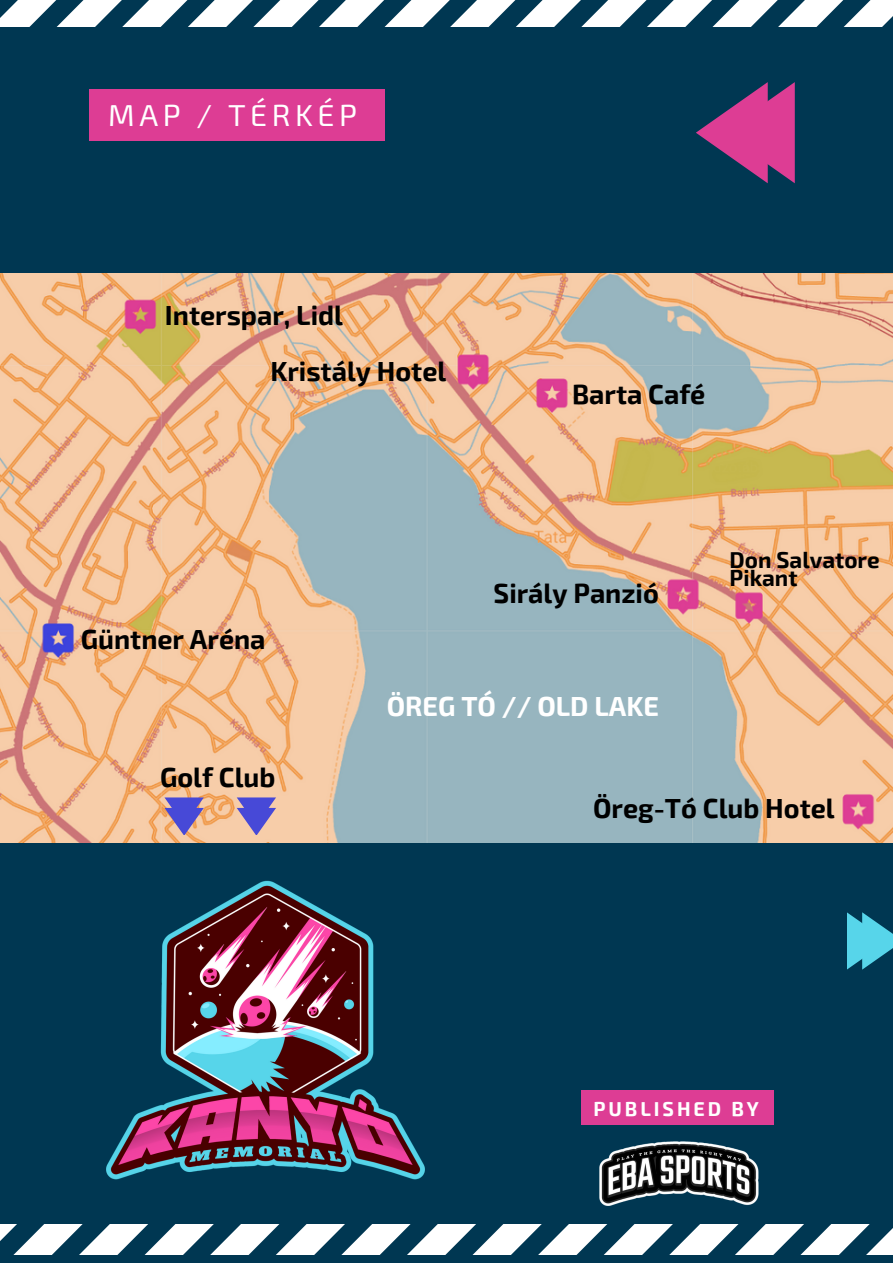
<style>
.page{position:relative;width:893px;height:1264px;background:#fff}
.page>*{position:absolute;margin:0;border:0;box-sizing:border-box;transform-origin:0 0}
.t1{font:30.3px "Exo 2";letter-spacing:.15em;color:#fff}
.t2{font:700 27px "Exo 2";color:#000}
.t3{font:700 27px "Exo 2";color:#fff}
.t4{font:700 22.5px/18px "Exo 2";color:#000}
.t5{font:700 19.65px "Exo 2";letter-spacing:.15em;color:#fff}
</style>
<div class="page">
<div style="left:0;top:0;width:892px;height:1262px;background:#003752"></div>
<svg style="left:0;top:0;width:892px;height:26px"></svg>
<svg style="left:0;top:1224px;width:892px;height:30px"></svg>
<img style="left:0;top:274px;width:892px;height:569px">
<div style="left:89px;top:89px;width:296px;height:52px;background:#dd3d94"></div>
<svg style="left:164px;top:797px;width:40px;height:37px"></svg>
<svg style="left:237px;top:797px;width:39px;height:37px"></svg>
<div style="left:581px;top:1090px;width:192px;height:34px;background:#dd3d94"></div>
<img style="left:599px;top:1141px;width:160px;height:65px">
<img style="left:69px;top:835px;width:392px;height:392px">
<svg style="left:696px;top:82px;width:98px;height:101px"></svg>
<svg style="left:847px;top:912px;width:45px;height:57px"></svg>
<p class="t1" style="left:108px;top:96px;width:250px">MAP / TÉRKÉP</p>
<p class="t2" style="left:165px;top:298px;width:179px">Interspar, Lidl</p>
<p class="t2" style="left:270px;top:354px;width:177px">Kristály Hotel</p>
<p class="t2" style="left:572px;top:377px;width:135px">Barta Café</p>
<p class="t2" style="left:81px;top:621px;width:186px">Güntner Aréna</p>
<p class="t2" style="left:160px;top:759px;width:117px">Golf Club</p>
<p class="t2" style="left:493px;top:576px;width:167px">Sirály Panzió</p>
<p class="t3" style="left:386px;top:689px;width:274px">ÖREG TÓ // OLD LAKE</p>
<p class="t4" style="left:729px;top:549px;width:151px">Don Salvatore<br>Pikant</p>
<p class="t2" style="left:593px;top:791px;width:243px">Öreg-Tó Club Hotel</p>
<p class="t5" style="left:593px;top:1095px;width:167px">PUBLISHED BY</p>
</div>
